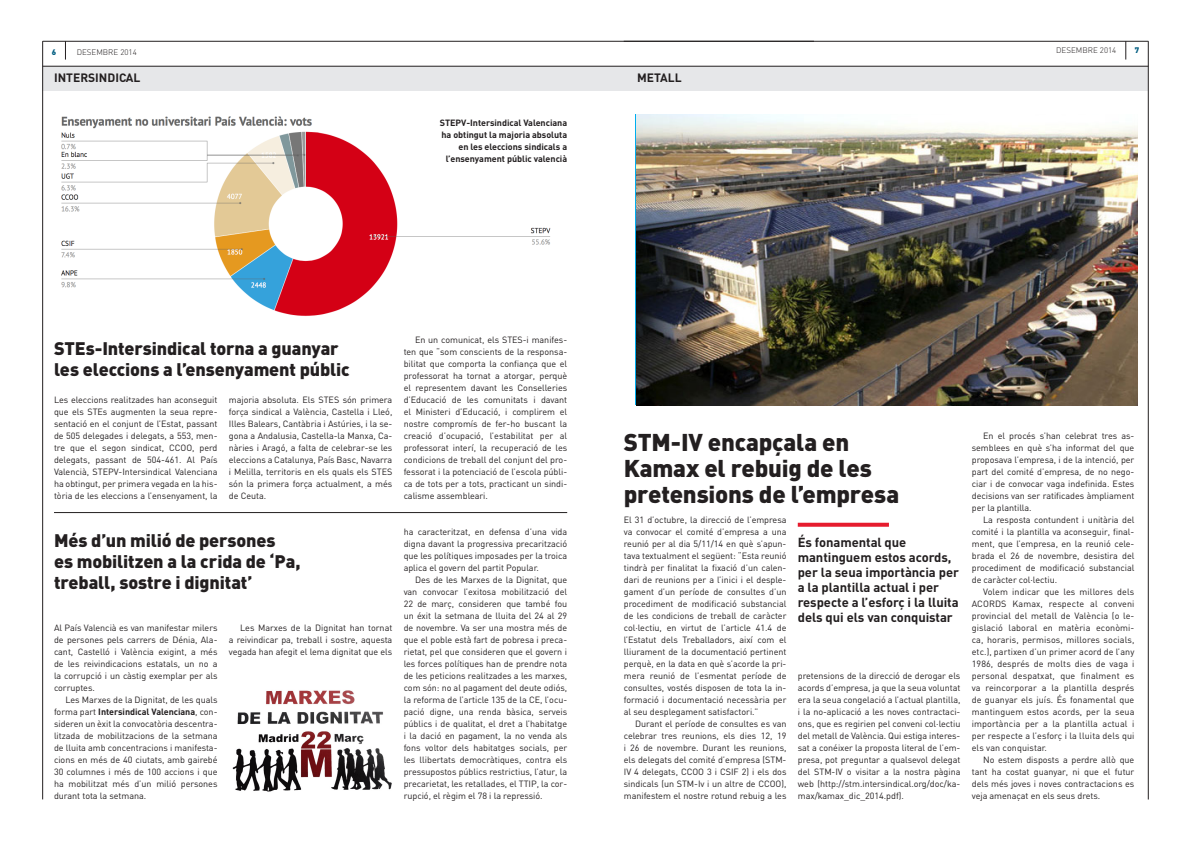
<style>
.page{position:relative;width:1191px;height:842px;background:#fff}
.page>*{position:absolute;margin:0;border:0;box-sizing:border-box;transform-origin:0 0}
.Titular_B_DIN_24{font:900 24px/26px "DIN";letter-spacing:-.01em;color:#231f20}
.Titular_C_DIN_18{font:900 18px/21px "DIN";letter-spacing:-.01em;color:#231f20}
.Destacat_bàsic_5_col{font:700 13px/15px "DIN";letter-spacing:-.005em;color:#231f20}
.t1{font:700 12px "DIN";color:#231f20}
.Text_Base{font:9px/12px "DIN";letter-spacing:-.005em;color:#231f20;text-align:justify}
.Text_Base_1er_paràgr{font:9px/12px "DIN";letter-spacing:-.005em;color:#231f20;text-align:justify}
.Ladillo_base{font:700 9px/12px "DIN";letter-spacing:-.005em;color:#231f20;text-align:right}
.t2{font:300 8px "DIN";color:#231f20}
.t3{font:900 8px "DIN";color:#005d81}
.s1{font-weight:700}
</style>
<div class="page">
<div style="left:43px;top:66px;width:1104px;height:24px;background:#e6e7e9"></div>
<hr style="left:42px;top:41px;width:1px;height:758px;background:#231f20">
<hr style="left:1148px;top:41px;width:1px;height:758px;background:#231f20">
<hr style="left:43px;top:41px;width:771px;height:1px;background:#231f20">
<hr style="left:623px;top:41px;width:525px;height:1px;background:#231f20">
<svg style="left:65px;top:42px;width:1px;height:18px"></svg>
<hr style="left:43px;top:66px;width:1105px;height:1px;background:#231f20">
<svg style="left:1125px;top:41px;width:1px;height:19px"></svg>
<img style="left:636px;top:114px;width:501px;height:291px">
<svg style="left:797px;top:523px;width:92px;height:4px"></svg>
<img style="left:232px;top:690px;width:160px;height:102px">
<img style="left:61px;top:116px;width:490px;height:200px">
<hr style="left:54px;top:512px;width:513px;height:1px;background:#231f20">
<p class="t3" style="left:52px;top:47px;width:6px">6</p>
<p class="t2" style="left:77px;top:47px;width:62px">DESEMBRE 2014</p>
<p class="t2" style="left:1056px;top:45px;width:62px">DESEMBRE 2014</p>
<p class="t3" style="left:1134px;top:45px;width:6px">7</p>
<p class="t1" style="left:54px;top:70px;width:88px">INTERSINDICAL</p>
<p class="t1" style="left:637px;top:70px;width:46px">METALL</p>
<p class="Ladillo_base" style="left:440px;top:116px;width:129px">STEPV-Intersindical Valenciana ha obtingut la majoria absoluta en les eleccions sindicals a l’ensenyament públic valencià</p>
<p class="Titular_C_DIN_18" style="left:54px;top:337px;width:297px">STEs-Intersindical torna a guanyar les eleccions a l’ensenyament públic</p>
<p class="Text_Base_1er_paràgr" style="left:54px;top:393px;width:165px">Les eleccions realitzades han aconseguit que els STEs augmenten la seua repre&shy;sentació en el conjunt de l’Estat, passant de 505 delegades i delegats, a 553, men&shy;tre que el segon sindicat, CCOO, perd delegats, passant de 504-461. Al País Valencià, STEPV-Intersindical Valenciana ha obtingut, per primera vegada en la his&shy;tòria de les eleccions a l’ensenyament, la</p>
<p class="Text_Base_1er_paràgr" style="left:229px;top:393px;width:165px">majoria absoluta. Els STES són primera força sindical a València, Castella i Lleó, Illes Balears, Cantàbria i Astúries, i la se&shy;gona a Andalusia, Castella-la Manxa, Ca&shy;nàries i Aragó, a falta de celebrar-se les eleccions a Catalunya, País Basc, Navarra i Melilla, territoris en els quals els STES són la primera força actualment, a més de Ceuta.</p>
<p class="Titular_C_DIN_18" style="left:54px;top:529px;width:248px">Més d’un milió de persones<br>es mobilitzen a la crida de ‘Pa, treball, sostre i dignitat’</p>
<p class="Text_Base_1er_paràgr" style="left:54px;top:621px;width:165px">Al País Valencià es van manifestar milers de persones pels carrers de Dénia, Ala&shy;cant, Castelló i València exigint, a més de les reivindicacions estatals, un no a la corrupció i un càstig exemplar per als corruptes.</p>
<p class="Text_Base" style="left:54px;top:693px;width:165px;text-indent:11px">Les Marxes de la Dignitat, de les quals forma part <span class="s1">Intersindical Valenciana</span>, con&shy;sideren un èxit la convocatòria descentra&shy;litzada de mobilitzacions de la setmana de lluita amb concentracions i manifesta&shy;cions en més de 40 ciutats, amb gairebé 30 columnes i més de 100 accions i que ha mobilitzat més d’un milió persones durant tota la setmana.</p>
<p class="Text_Base" style="left:229px;top:621px;width:165px;text-indent:11px">Les Marxes de la Dignitat han tornat a reivindicar pa, treball i sostre, aquesta vegada han afegit el lema dignitat que els</p>
<p class="Text_Base" style="left:404px;top:333px;width:165px;text-indent:11px">En un comunicat, els STES-i manifes&shy;ten que “som conscients de la responsa&shy;bilitat que comporta la confiança que el professorat ha tornat a atorgar, perquè el representem davant les Conselleries d’Educació de les comunitats i davant el Ministeri d’Educació, i complirem el nostre compromís de fer-ho buscant la creació d’ocupació, l’estabilitat per al professorat interí, la recuperació de les condicions de treball del conjunt del pro&shy;fessorat i la potenciació de l’escola públi&shy;ca de tots per a tots, practicant un sindi&shy;calisme assembleari.</p>
<p class="Text_Base" style="left:404px;top:525px;width:165px">ha caracteritzat, en defensa d’una vida digna davant la progressiva precarització que les polítiques imposades per la troica aplica el govern del partit Popular.</p>
<p class="Text_Base" style="left:404px;top:573px;width:165px;text-indent:11px">Des de les Marxes de la Dignitat, que van convocar l’exitosa mobilització del 22 de març, consideren que també fou un éxit la setmana de lluita del 24 al 29 de novembre. Va ser una mostra més de que el poble està fart de pobresa i preca&shy;rietat, pel que consideren que el govern i les forces polítiques han de prendre nota de les peticions realitzades a les marxes, com són: no al pagament del deute odiós, la reforma de l’article 135 de la CE, l’ocu&shy;pació digne, una renda bàsica, serveis públics i de qualitat, el dret a l’habitatge i la dació en pagament, la no venda als fons voltor dels habitatges socials, per les llibertats democràtiques, contra els pressupostos públics restrictius, l’atur, la precarietat, les retallades, el TTIP, la cor&shy;rupció, el règim el 78 i la repressió.</p>
<p class="Titular_B_DIN_24" style="left:624px;top:428px;width:277px">STM-IV encapçala en<br>Kamax el rebuig de les pretensions de l’empresa</p>
<p class="Text_Base_1er_paràgr" style="left:624px;top:513px;width:164px">El 31 d’octubre, la direcció de l’empresa va convocar el comité d’empresa a una reunió per al dia 5/11/14 en què s’apun&shy;tava textualment el següent: “Esta reunió tindrà per finalitat la fixació d’un calen&shy;dari de reunions per a l’inici i el desple&shy;gament d’un període de consultes d’un procediment de modificació substancial de les condicions de treball de caràcter col·lectiu, en virtut de l’article 41.4 de l’Estatut dels Treballadors, així com el lliurament de la documentació pertinent perquè, en la data en què s’acorde la pri&shy;mera reunió de l’esmentat període de consultes, vostés disposen de tota la in&shy;formació i documentació necessària per al seu desplegament satisfactori.”</p>
<p class="Text_Base" style="left:624px;top:717px;width:164px;text-indent:11px">Durant el període de consultes es van celebrar tres reunions, els dies 12, 19 i 26 de novembre. Durant les reunions, els delegats del comité d’empresa (STM-IV 4 delegats, CCOO 3 i CSIF 2) i els dos sindicals (un STM-Iv i un altre de CCOO), manifestem el nostre rotund rebuig a les</p>
<p class="Destacat_bàsic_5_col" style="left:797px;top:534px;width:163px">És fonamental que mantinguem estos acords, per la seua importància per a la plantilla actual i per respecte a l’esforç i la lluita dels qui els van conquistar</p>
<p class="Text_Base" style="left:798px;top:669px;width:164px">pretensions de la direcció de derogar els acords d’empresa, ja que la seua voluntat era la seua congelació a l’actual plantilla, i la no-aplicació a les noves contractaci&shy;ons, que es regirien pel conveni col·lectiu del metall de València. Qui estiga interes&shy;sat a conéixer la proposta literal de l’em&shy;presa, pot preguntar a qualsevol delegat del STM-IV o visitar a la nostra pàgina web (http://stm.intersindical.org/doc/ka&shy;max/kamax_dic_2014.pdf).</p>
<p class="Text_Base" style="left:971px;top:429px;width:164px;text-indent:11px">En el procés s’han celebrat tres as&shy;semblees en què s’ha informat del que proposava l’empresa, i de la intenció, per part del comité d’empresa, de no nego&shy;ciar i de convocar vaga indefinida. Estes decisions van ser ratificades àmpliament per la plantilla.</p>
<p class="Text_Base" style="left:971px;top:513px;width:164px;text-indent:11px">La resposta contundent i unitària del comité i la plantilla va aconseguir, final&shy;ment, que l’empresa, en la reunió cele&shy;brada el 26 de novembre, desistira del procediment de modificació substancial de caràcter col·lectiu.</p>
<p class="Text_Base" style="left:971px;top:585px;width:164px;text-indent:11px">Volem indicar que les millores dels ACORDS Kamax, respecte al conveni provincial del metall de València (o le&shy;gislació laboral en matèria econòmi&shy;ca, horaris, permisos, millores socials, etc.), partixen d’un primer acord de l’any 1986, després de molts dies de vaga i personal despatxat, que finalment es va reincorporar a la plantilla després de guanyar els juís. És fonamental que mantinguem estos acords, per la seua importància per a la plantilla actual i per respecte a l’esforç i la lluita dels qui els van conquistar.</p>
<p class="Text_Base" style="left:971px;top:753px;width:164px;text-indent:11px">No estem disposts a perdre allò que tant ha costat guanyar, ni que el futur dels més joves i noves contractacions es veja amenaçat en els seus drets.</p>
</div>
